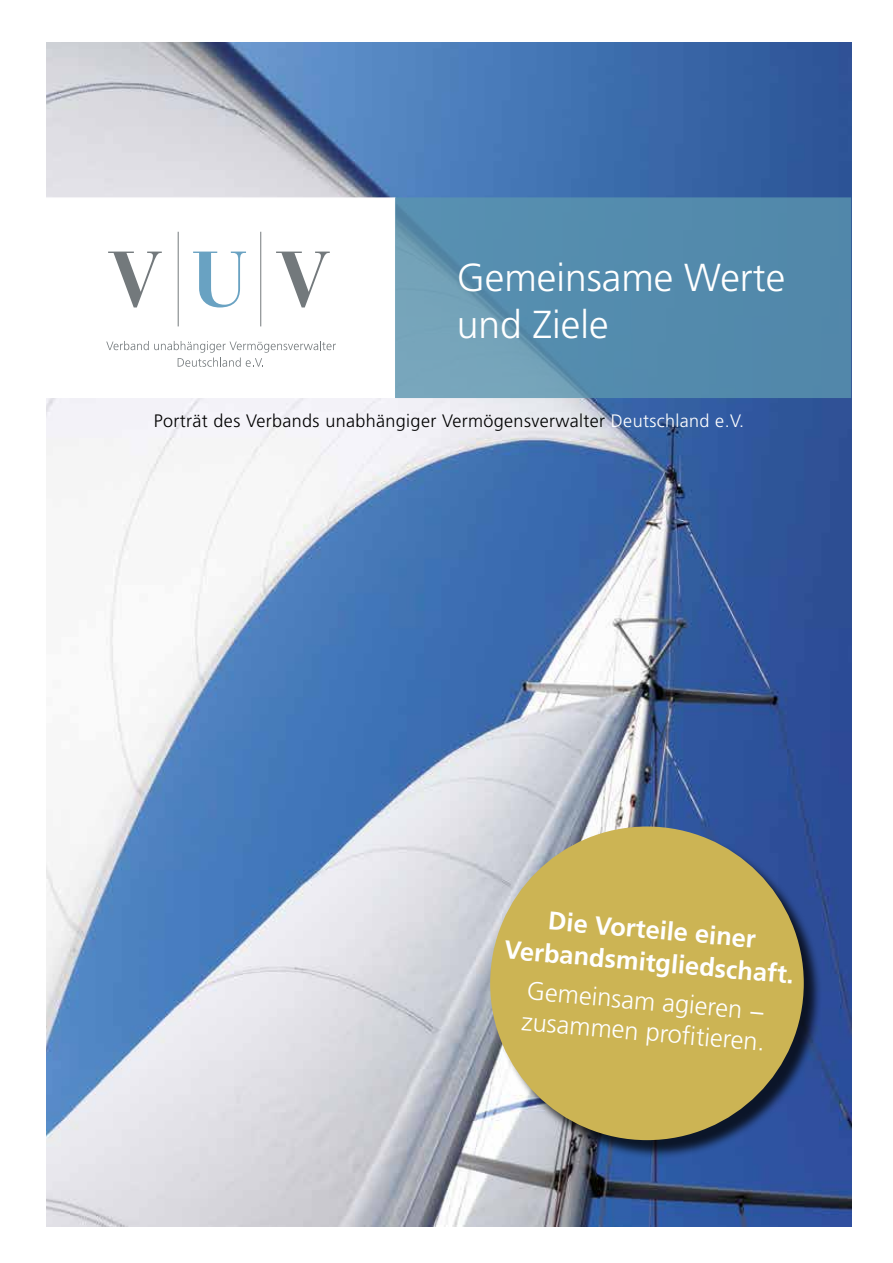
<style>
.page{position:relative;width:893px;height:1263px;background:#fff}
.page>*{position:absolute;margin:0;border:0;box-sizing:border-box;transform-origin:0 0}
.t1{font:300 39px/46.8px "Frutiger LT Std";color:#fff}
.t2{font:700 25.5px/32.4px "Frutiger LT Std";color:#fff;text-align:center}
.t3{font:300 25.5px/30.6px "Frutiger LT Std";color:#fff}
.t4{font:300 18px "Frutiger LT Std";letter-spacing:.02em;color:#000}
.s1{color:#fff}
</style>
<div class="page">
<img style="left:46px;top:43px;width:805px;height:1183px">
<div style="left:37px;top:197px;width:359px;height:201px;background:#fff;border:2px solid #fff"></div>
<svg style="left:108px;top:252px;width:54px;height:55px"></svg>
<svg style="left:193px;top:252px;width:53px;height:55px"></svg>
<svg style="left:276px;top:252px;width:54px;height:55px"></svg>
<hr style="left:178px;top:232px;width:1px;height:94px;background:#73797c">
<hr style="left:260px;top:232px;width:1px;height:94px;background:#73797c">
<svg style="left:106px;top:341px;width:230px;height:26px"></svg>
<svg style="left:395px;top:197px;width:456px;height:201px;background:#598fae"></svg>
<div style="left:492px;top:829px;width:330px;height:330px;background:#000;opacity:.75"></div>
<div style="left:490px;top:826px;width:314px;height:314px;background:#ccb454;border-radius:50%"></div>
<h1 class="t1" style="left:457px;top:255px;width:330px">Gemeinsame Werte und Ziele</h1>
<p class="t4" style="left:154px;top:411px;width:592px">Porträt des Verbands unabhängiger Vermögensverwalter <span class="s1">Deutschland e.V.</span></p>
<h2 class="t2" style="left:509px;top:901px;width:292px;rotate:5deg">Die Vorteile einer<br>Verbandsmitgliedschaft.</h2>
<h2 class="t3" style="left:526px;top:975px;width:246px;rotate:5deg">Gemeinsam agieren − zusammen profi tieren.</h2>
</div>
